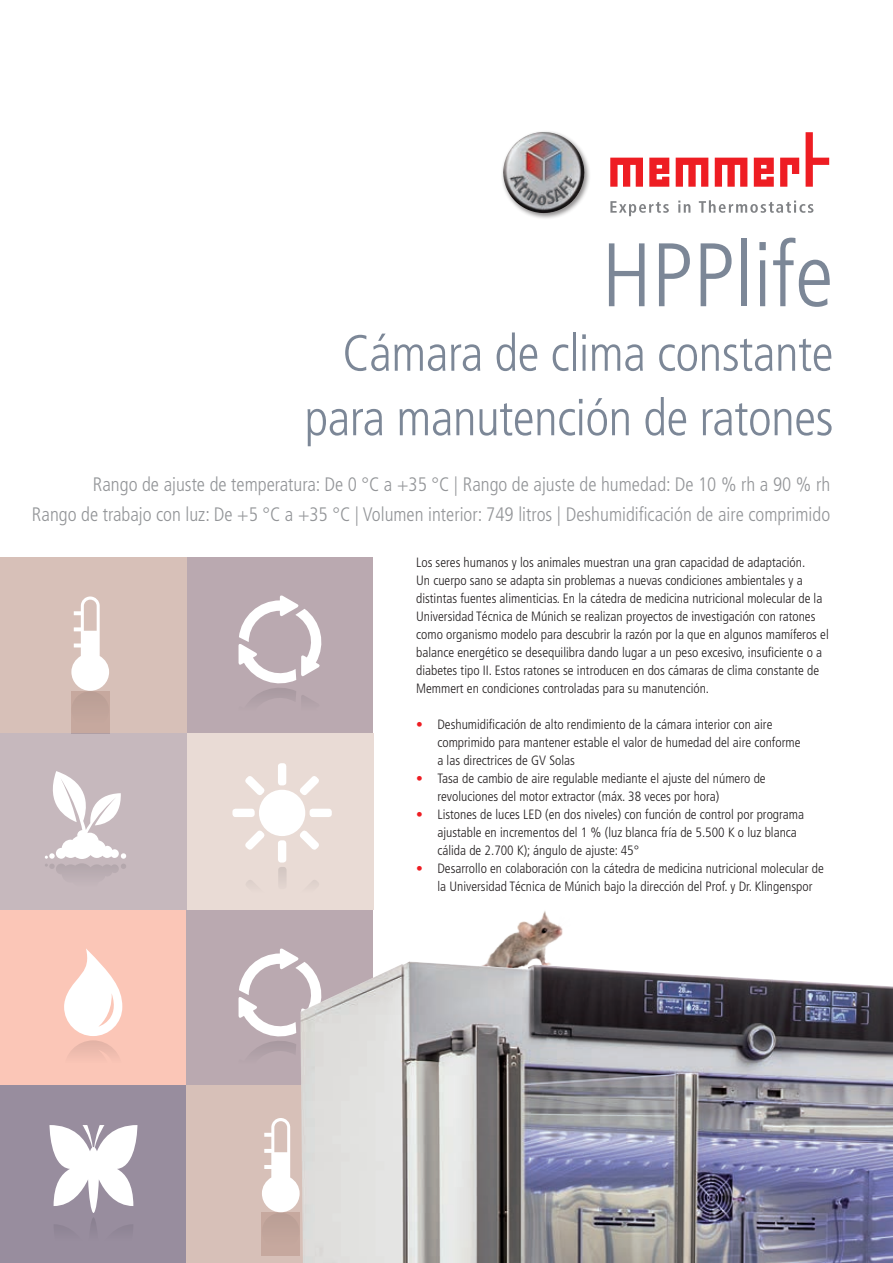
<style>
.page{position:relative;width:893px;height:1263px;background:#fff}
.page>*{position:absolute;margin:0;border:0;box-sizing:border-box;transform-origin:0 0}
.t1{font:300 condensed 90px "Frutiger";color:#7c8797}
.t2{font:300 condensed 51px/64.5px "Frutiger";letter-spacing:-.01em;color:#7c8797;text-align:right}
.Fließtext{font:300 condensed 19.5px "Frutiger";color:#939598}
._9_pt_ZAB_12_pt{font:300 condensed 13.5px/18px "Frutiger";color:#231f20}
.s1{color:#ee1d23}
</style>
<div class="page">
<div style="left:186px;top:557px;width:187px;height:177px;background:#baa9b0"></div>
<div style="left:186px;top:733px;width:188px;height:177px;background:#e9dbd5"></div>
<svg style="left:232px;top:763px;width:100px;height:120px"></svg>
<img style="left:488px;top:911px;width:75px;height:50px">
<div style="left:501px;top:130px;width:90px;height:89px;background:#231f20;opacity:.5"></div>
<img style="left:503px;top:132px;width:39px;height:51px">
<svg style="left:610px;top:200px;width:203px;height:16px"></svg>
<svg style="left:610px;top:132px;width:219px;height:55px"></svg>
<div style="left:0;top:910px;width:186px;height:176px;background:#fbc6b7"></div>
<svg style="left:64px;top:949px;width:58px;height:137px"></svg>
<div style="left:0;top:557px;width:186px;height:176px;background:#d7c0b8"></div>
<div style="left:0;top:1086px;width:186px;height:177px;background:#988d9e"></div>
<svg style="left:50px;top:1125px;width:87px;height:101px"></svg>
<div style="left:0;top:733px;width:186px;height:177px;background:#c6b8bd"></div>
<svg style="left:45px;top:771px;width:81px;height:105px"></svg>
<div style="left:186px;top:910px;width:187px;height:176px;background:#baa9b0"></div>
<svg style="left:238px;top:948px;width:62px;height:138px"></svg>
<svg style="left:238px;top:595px;width:84px;height:104px"></svg>
<svg style="left:71px;top:596px;width:38px;height:138px"></svg>
<div style="left:186px;top:1086px;width:187px;height:177px;background:#d7c0b8"></div>
<svg style="left:262px;top:1118px;width:38px;height:137px"></svg>
<img style="left:300px;top:961px;width:593px;height:302px">
<p class="t1" style="left:602px;top:224px;width:233px">HPPlife</p>
<p class="t2" style="left:304px;top:322px;width:530px">Cámara de clima constante para manutención de ratones</p>
<p class="Fließtext" style="left:93px;top:473px;width:739px">Rango de ajuste de temperatura: De 0 °C a +35 °C | Rango de ajuste de humedad: De 10 % rh a 90 % rh</p>
<p class="Fließtext" style="left:32px;top:503px;width:800px">Rango de trabajo con luz: De +5 °C a +35 °C | Volumen interior: 749 litros | Deshumidificación de aire comprimido</p>
<p class="_9_pt_ZAB_12_pt" style="left:416px;top:553px;width:414px">Los seres humanos y los animales muestran una gran capacidad de adaptación.<br>Un cuerpo sano se adapta sin problemas a nuevas condiciones ambientales y a distintas fuentes alimenticias. En la cátedra de medicina nutricional molecular de la Universidad Técnica de Múnich se realizan proyectos de investigación con ratones como organismo modelo para descubrir la razón por la que en algunos mamíferos el balance energético se desequilibra dando lugar a un peso excesivo, insuficiente o a diabetes tipo II. Estos ratones se introducen en dos cámaras de clima constante de Memmert en condiciones controladas para su manutención.</p>
<p class="_9_pt_ZAB_12_pt" style="left:437px;top:715px;width:365px;text-indent:-21px"><span class="s1">•</span> Deshumidificación de alto rendimiento de la cámara interior con aire comprimido para mantener estable el valor de humedad del aire conforme a las directrices de GV Solas</p>
<p class="_9_pt_ZAB_12_pt" style="left:437px;top:769px;width:330px;text-indent:-21px"><span class="s1">•</span> Tasa de cambio de aire regulable mediante el ajuste del número de revoluciones del motor extractor (máx. 38 veces por hora)</p>
<p class="_9_pt_ZAB_12_pt" style="left:437px;top:805px;width:368px;text-indent:-21px"><span class="s1">•</span> Listones de luces LED (en dos niveles) con función de control por programa ajustable en incrementos del 1 % (luz blanca fría de 5.500 K o luz blanca cálida de 2.700 K); ángulo de ajuste: 45°</p>
<p class="_9_pt_ZAB_12_pt" style="left:437px;top:859px;width:388px;text-indent:-21px"><span class="s1">•</span> Desarrollo en colaboración con la cátedra de medicina nutricional molecular de la Universidad Técnica de Múnich bajo la dirección del Prof. y Dr. Klingenspor</p>
</div>
